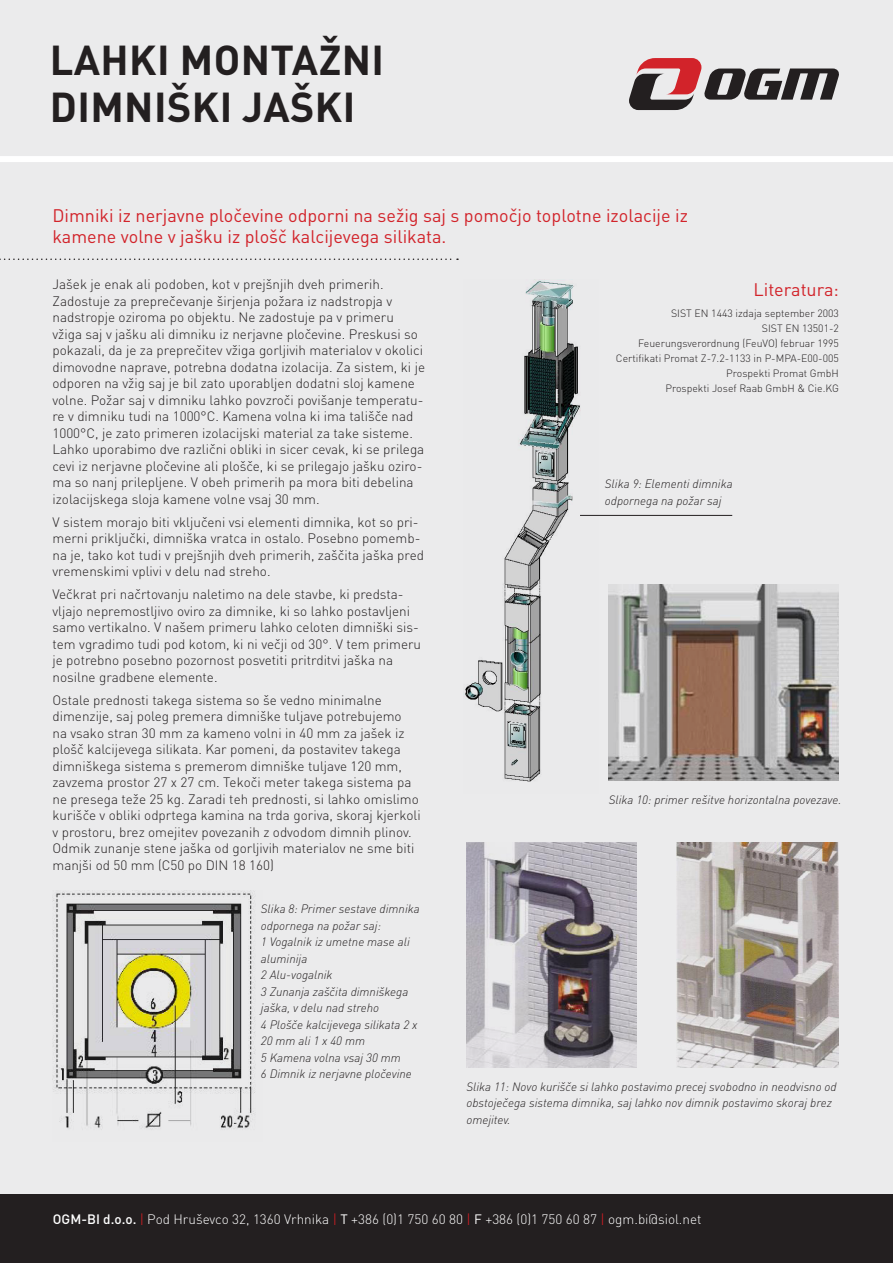
<style>
.page{position:relative;width:893px;height:1263px;background:#ebebec}
.page>*{position:absolute;margin:0;border:0;box-sizing:border-box;transform-origin:0 0}
.t1{font:700 41.25px/46.5px "DIN Pro";letter-spacing:.01em;color:#231f20}
.t2{font:18px/21px "DIN Pro";color:#d2232a}
.t3{font:300 13.5px/16.5px "DIN Pro";color:#231f20}
.t4{font:300 13.5px "DIN Pro";color:#fff}
.t5{font:italic 300 12px/16.5px "DIN Pro";color:#231f20}
.t6{font:300 10.5px/15px "DIN Pro";color:#231f20;text-align:right}
.s1{font-weight:500}
.s2{color:#ed1d24}
.s3{font-weight:400}
</style>
<div class="page">
<svg style="left:629px;top:58px;width:210px;height:52px"></svg>
<div style="left:0;top:156px;width:893px;height:6px;background:#fff"></div>
<svg style="left:0;top:258px;width:458px;height:2px"></svg>
<div style="left:0;top:1195px;width:893px;height:68px;background:#231f20"></div>
<img style="left:52px;top:890px;width:204px;height:240px">
<img style="left:463px;top:279px;width:135px;height:503px">
<img style="left:609px;top:585px;width:230px;height:195px">
<img style="left:466px;top:842px;width:170px;height:225px">
<img style="left:677px;top:842px;width:162px;height:225px">
<hr style="left:580px;top:515px;width:152px;height:1px;background:#231f20">
<h1 class="t1" style="left:50px;top:35px;width:336px">LAHKI MONTAŽNI<br>DIMNIŠKI JAŠKI</h1>
<h2 class="t2" style="left:52px;top:203px;width:637px">Dimniki iz nerjavne pločevine odporni na sežig saj s pomočjo toplotne izolacije iz kamene volne v jašku iz plošč kalcijevega silikata.</h2>
<p class="t3" style="left:52px;top:276px;width:374px">Jašek je enak ali podoben, kot v prejšnjih dveh primerih.<br>Zadostuje za preprečevanje širjenja požara iz nadstropja v nadstropje oziroma po objektu. Ne zadostuje pa v primeru vžiga saj v jašku ali dimniku iz nerjavne pločevine. Preskusi so pokazali, da je za preprečitev vžiga gorljivih materialov v okolici dimovodne naprave, potrebna dodatna izolacija. Za sistem, ki je odporen na vžig saj je bil zato uporabljen dodatni sloj kamene volne. Požar saj v dimniku lahko povzroči povišanje temperatu&shy;re v dimniku tudi na 1000°C. Kamena volna ki ima tališče nad 1000°C, je zato primeren izolacijski material za take sisteme.<br>Lahko uporabimo dve različni obliki in sicer cevak, ki se prilega cevi iz nerjavne pločevine ali plošče, ki se prilegajo jašku oziro&shy;ma so nanj prilepljene. V obeh primerih pa mora biti debelina izolacijskega sloja kamene volne vsaj 30 mm.</p>
<p class="t3" style="left:52px;top:513px;width:373px">V sistem morajo biti vključeni vsi elementi dimnika, kot so pri&shy;merni priključki, dimniška vratca in ostalo. Posebno pomemb&shy;na je, tako kot tudi v prejšnjih dveh primerih, zaščita jaška pred vremenskimi vplivi v delu nad streho.</p>
<p class="t3" style="left:52px;top:585px;width:370px">Večkrat pri načrtovanju naletimo na dele stavbe, ki predsta&shy;vljajo nepremostljivo oviro za dimnike, ki so lahko postavljeni samo vertikalno. V našem primeru lahko celoten dimniški sis&shy;tem vgradimo tudi pod kotom, ki ni večji od 30°. V tem primeru je potrebno posebno pozornost posvetiti pritrditvi jaška na nosilne gradbene elemente.</p>
<p class="t3" style="left:52px;top:691px;width:370px">Ostale prednosti takega sistema so še vedno minimalne dimenzije, saj poleg premera dimniške tuljave potrebujemo<br>na vsako stran 30 mm za kameno volni in 40 mm za jašek iz plošč kalcijevega silikata. Kar pomeni, da postavitev takega dimniškega sistema s premerom dimniške tuljave 120 mm, zavzema prostor 27 x 27 cm. Tekoči meter takega sistema pa ne presega teže 25 kg. Zaradi teh prednosti, si lahko omislimo kurišče v obliki odprtega kamina na trda goriva, skoraj kjerkoli v prostoru, brez omejitev povezanih z odvodom dimnih plinov.<br>Odmik zunanje stene jaška od gorljivih materialov ne sme biti manjši od 50 mm (C50 po DIN 18 160)</p>
<h2 class="t2" style="left:753px;top:277px;width:87px">Literatura:</h2>
<p class="t6" style="left:616px;top:305px;width:224px">SIST EN 1443 izdaja september 2003<br>SIST EN 13501-2<br>Feuerungsverordnung (FeuVO) februar 1995<br>Certifikati Promat Z-7.2-1133 in P-MPA-E00-005<br>Prospekti Promat GmbH<br>Prospekti Josef Raab GmbH &amp; Cie.KG</p>
<p class="t5" style="left:605px;top:475px;width:129px">Slika 9: Elementi dimnika odpornega na požar saj</p>
<p class="t5" style="left:609px;top:790px;width:234px">Slika 10: primer rešitve horizontalna povezave.</p>
<p class="t5" style="left:261px;top:900px;width:160px">Slika 8: Primer sestave dimnika odpornega na požar saj:<br>1 Vogalnik iz umetne mase ali aluminija<br>2 Alu-vogalnik<br>3 Zunanja zaščita dimniškega jaška, v delu nad streho<br>4 Plošče kalcijevega silikata 2 x<br>20 mm ali 1 x 40 mm<br>5 Kamena volna vsaj 30 mm<br>6 Dimnik iz nerjavne pločevine</p>
<p class="t5" style="left:466px;top:1077px;width:372px">Slika 11: Novo kurišče si lahko postavimo precej svobodno in neodvisno od obstoječega sistema dimnika, saj lahko nov dimnik postavimo skoraj brez omejitev.</p>
<p class="t4" style="left:53px;top:1210px;width:650px"><span class="s1">OGM-BI d.o.o.</span> <span class="s2">|</span> Pod Hruševco 32, 1360 Vrhnika <span class="s2">|</span> <span class="s3">T</span> +386 (0)1 750 60 80 <span class="s2">|</span> <span class="s3">F</span> +386 (0)1 750 60 87 <span class="s2">|</span> ogm.bi@siol.net</p>
</div>
